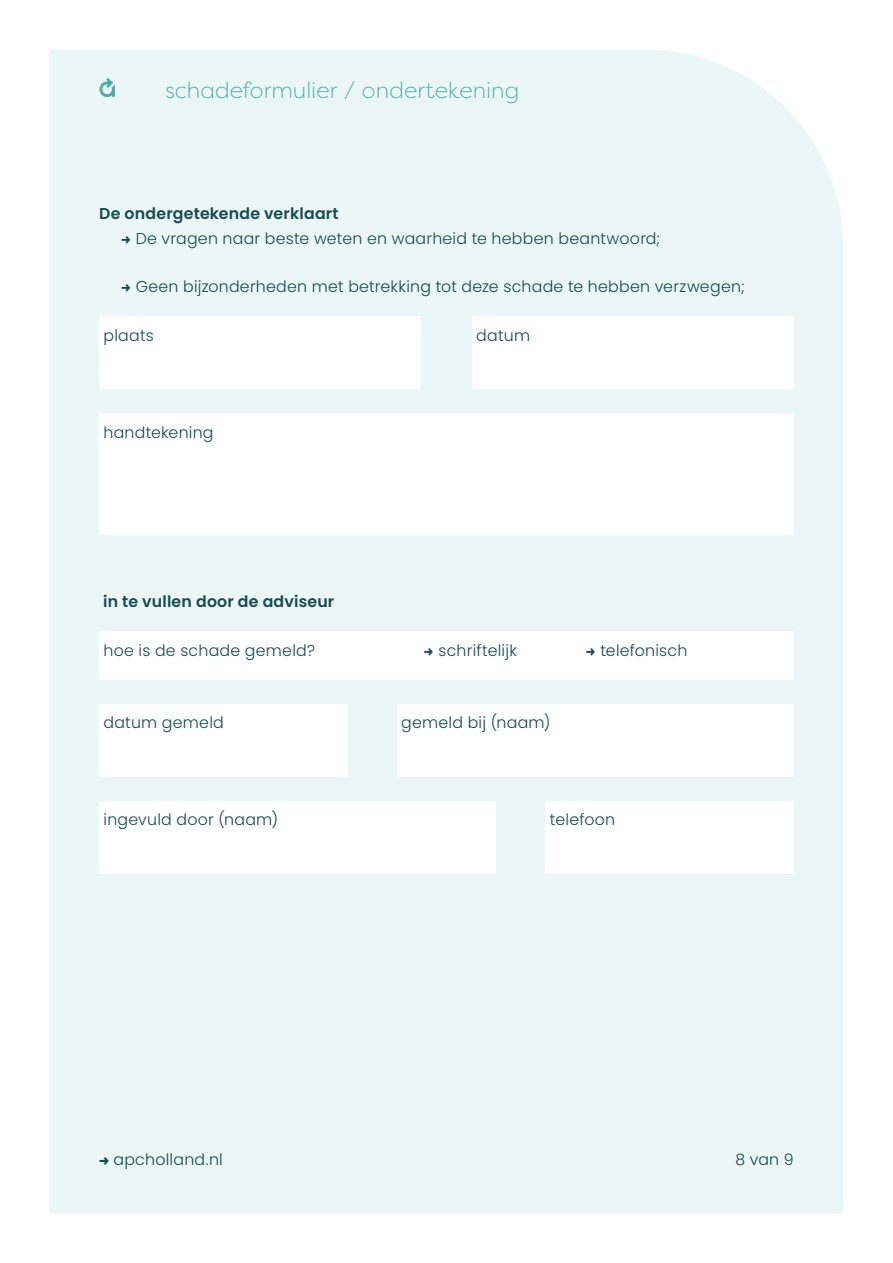
<style>
.page{position:relative;width:893px;height:1263px;background:#fff}
.page>*{position:absolute;margin:0;border:0;box-sizing:border-box;transform-origin:0 0}
.t1{font:300 22.5px "Filson Pro";letter-spacing:.005em;color:#4daea8}
.t2{font:300 15.75px "Poppins";letter-spacing:.015em;color:#184a4e}
.t3{font:600 15.75px "Poppins";letter-spacing:.015em;color:#184a4e}
.s1{font-family:"Filson Pro";font-weight:700}
.s2{font-family:"Filson Pro";font-weight:800}
</style>
<div class="page">
<div style="left:50px;top:50px;width:793px;height:1163px;background:#ebf6f6"></div>
<svg style="left:99px;top:78px;width:16px;height:19px"></svg>
<div style="left:99px;top:316px;width:322px;height:73px;background:#fff"></div>
<div style="left:472px;top:316px;width:322px;height:73px;background:#fff"></div>
<div style="left:99px;top:413px;width:695px;height:121px;background:#fff"></div>
<div style="left:99px;top:631px;width:695px;height:49px;background:#fff"></div>
<div style="left:99px;top:704px;width:248px;height:73px;background:#fff"></div>
<div style="left:397px;top:704px;width:397px;height:73px;background:#fff"></div>
<div style="left:99px;top:801px;width:397px;height:73px;background:#fff"></div>
<div style="left:546px;top:801px;width:248px;height:73px;background:#fff"></div>
<h1 class="t1" style="left:165px;top:76px;width:355px">schadeformulier / ondertekening</h1>
<p class="t3" style="left:99px;top:205px;width:241px">De ondergetekende verklaart</p>
<p class="t2" style="left:120px;top:229px;width:541px"><span class="s1">→</span> De vragen naar beste weten en waarheid te hebben beantwoord;</p>
<p class="t2" style="left:120px;top:277px;width:626px"><span class="s1">→</span> Geen bijzonderheden met betrekking tot deze schade te hebben verzwegen;</p>
<p class="t2" style="left:103px;top:326px;width:52px">plaats</p>
<p class="t2" style="left:476px;top:326px;width:55px">datum</p>
<p class="t2" style="left:103px;top:423px;width:112px">handtekening</p>
<p class="t3" style="left:103px;top:592px;width:233px">in te vullen door de adviseur</p>
<p class="t2" style="left:103px;top:641px;width:213px">hoe is de schade gemeld?</p>
<p class="t2" style="left:423px;top:641px;width:95px"><span class="s1">→</span> schriftelijk</p>
<p class="t2" style="left:585px;top:641px;width:104px"><span class="s1">→</span> telefonisch</p>
<p class="t2" style="left:103px;top:714px;width:122px">datum gemeld</p>
<p class="t2" style="left:401px;top:714px;width:151px">gemeld bij (naam)</p>
<p class="t2" style="left:103px;top:811px;width:176px">ingevuld door (naam)</p>
<p class="t2" style="left:550px;top:811px;width:67px">telefoon</p>
<p class="t2" style="left:98px;top:1150px;width:126px"><span class="s2">→</span> apcholland.nl</p>
<p class="t2" style="left:735px;top:1150px;width:60px">8 van 9</p>
</div>
